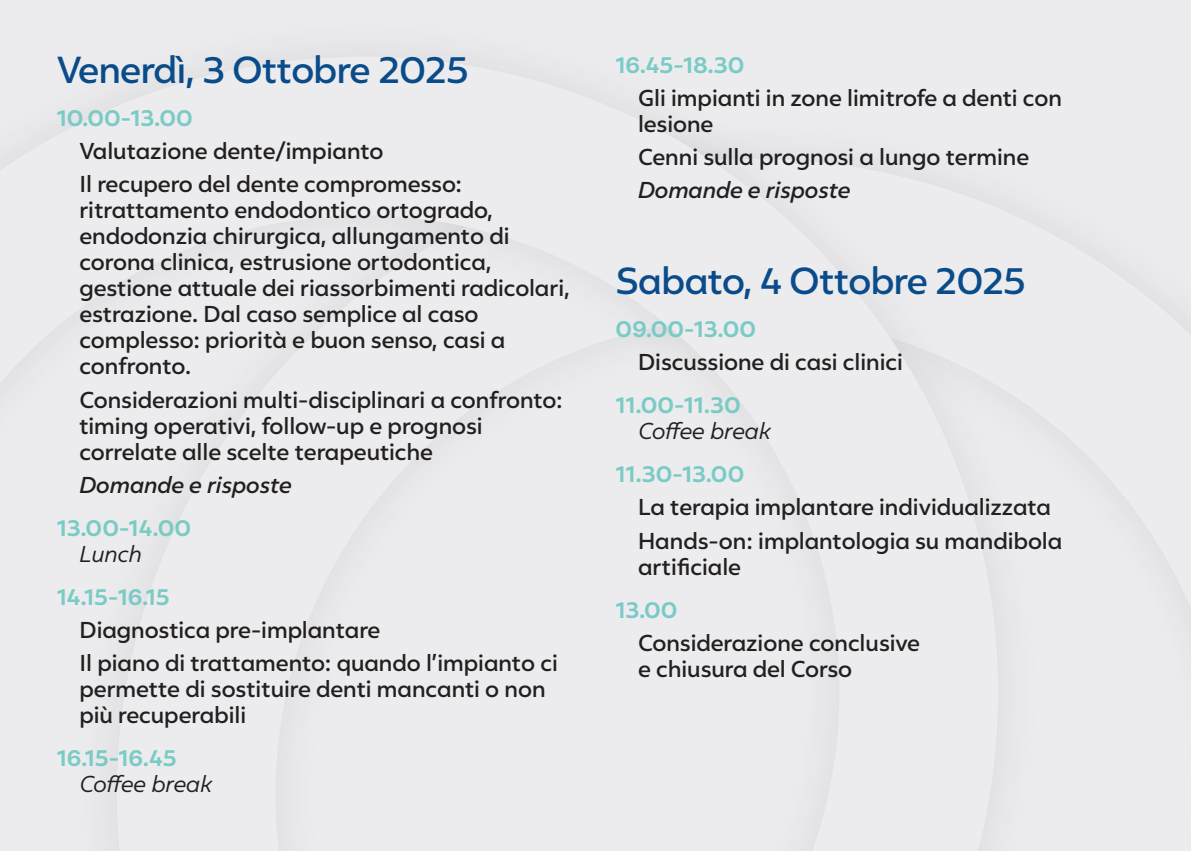
<style>
.page{position:relative;width:1191px;height:851px;background:#fff}
.page>*{position:absolute;margin:0;border:0;box-sizing:border-box;transform-origin:0 0}
.t1{font:500 36px "Rupert";letter-spacing:-.015em;color:#0a4c8a}
.t2{font:500 22px/26px "Rupert";color:#231f20}
.t3{font:700 22px "Rupert";color:#7acbc6}
.t4{font:italic 500 22px "Rupert";color:#231f20}
.t5{font:italic 22px "Rupert";color:#231f20}
</style>
<div class="page">
<div style="left:0;top:0;width:1191px;height:850px;background:#ececee"></div>
<svg style="left:405px;top:127px;width:545px;height:263px"></svg>
<h1 class="t1" style="left:57px;top:42px;width:413px">Venerdì, 3 Ottobre 2025</h1>
<p class="t3" style="left:57px;top:101px;width:138px">10.00-13.00</p>
<p class="t2" style="left:79px;top:133px;width:384px;line-height:33px">Valutazione dente/impianto<br>Il recupero del dente compromesso:</p>
<p class="t2" style="left:79px;top:195px;width:492px">ritrattamento endodontico ortogrado, endodonzia chirurgica, allungamento di corona clinica, estrusione ortodontica, gestione attuale dei riassorbimenti radicolari, estrazione. Dal caso semplice al caso complesso: priorità e buon senso, casi a confronto.</p>
<p class="t2" style="left:79px;top:384px;width:485px">Considerazioni multi-disciplinari a confronto: timing operativi, follow-up e prognosi correlate alle scelte terapeutiche</p>
<p class="t4" style="left:79px;top:467px;width:214px">Domande e risposte</p>
<p class="t3" style="left:57px;top:510px;width:136px">13.00-14.00</p>
<p class="t5" style="left:79px;top:536px;width:64px">Lunch</p>
<p class="t3" style="left:57px;top:579px;width:115px">14.15-16.15</p>
<p class="t2" style="left:79px;top:611px;width:480px;line-height:33px">Diagnostica pre-implantare<br>Il piano di trattamento: quando l’impianto ci</p>
<p class="t2" style="left:79px;top:674px;width:468px">permette di sostituire denti mancanti o non più recuperabili</p>
<p class="t3" style="left:57px;top:740px;width:121px">16.15-16.45</p>
<p class="t5" style="left:79px;top:767px;width:134px">Coffee break</p>
<p class="t3" style="left:615px;top:48px;width:131px">16.45-18.30</p>
<p class="t2" style="left:638px;top:83px;width:425px">Gli impianti in zone limitrofe a denti con lesione</p>
<p class="t2" style="left:638px;top:142px;width:393px">Cenni sulla prognosi a lungo termine</p>
<p class="t4" style="left:638px;top:173px;width:214px">Domande e risposte</p>
<h1 class="t1" style="left:615px;top:253px;width:412px">Sabato, 4 Ottobre 2025</h1>
<p class="t3" style="left:615px;top:312px;width:142px">09.00-13.00</p>
<p class="t2" style="left:638px;top:347px;width:266px">Discussione di casi clinici</p>
<p class="t3" style="left:615px;top:388px;width:127px">11.00-11.30</p>
<p class="t5" style="left:638px;top:414px;width:134px">Coffee break</p>
<p class="t3" style="left:615px;top:457px;width:130px">11.30-13.00</p>
<p class="t2" style="left:638px;top:489px;width:426px;line-height:33px">La terapia implantare individualizzata<br>Hands-on: implantologia su mandibola</p>
<p class="t2" style="left:638px;top:551px;width:104px">artificiale</p>
<p class="t3" style="left:615px;top:592px;width:64px">13.00</p>
<p class="t2" style="left:638px;top:627px;width:283px">Considerazione conclusive e chiusura del Corso</p>
</div>
